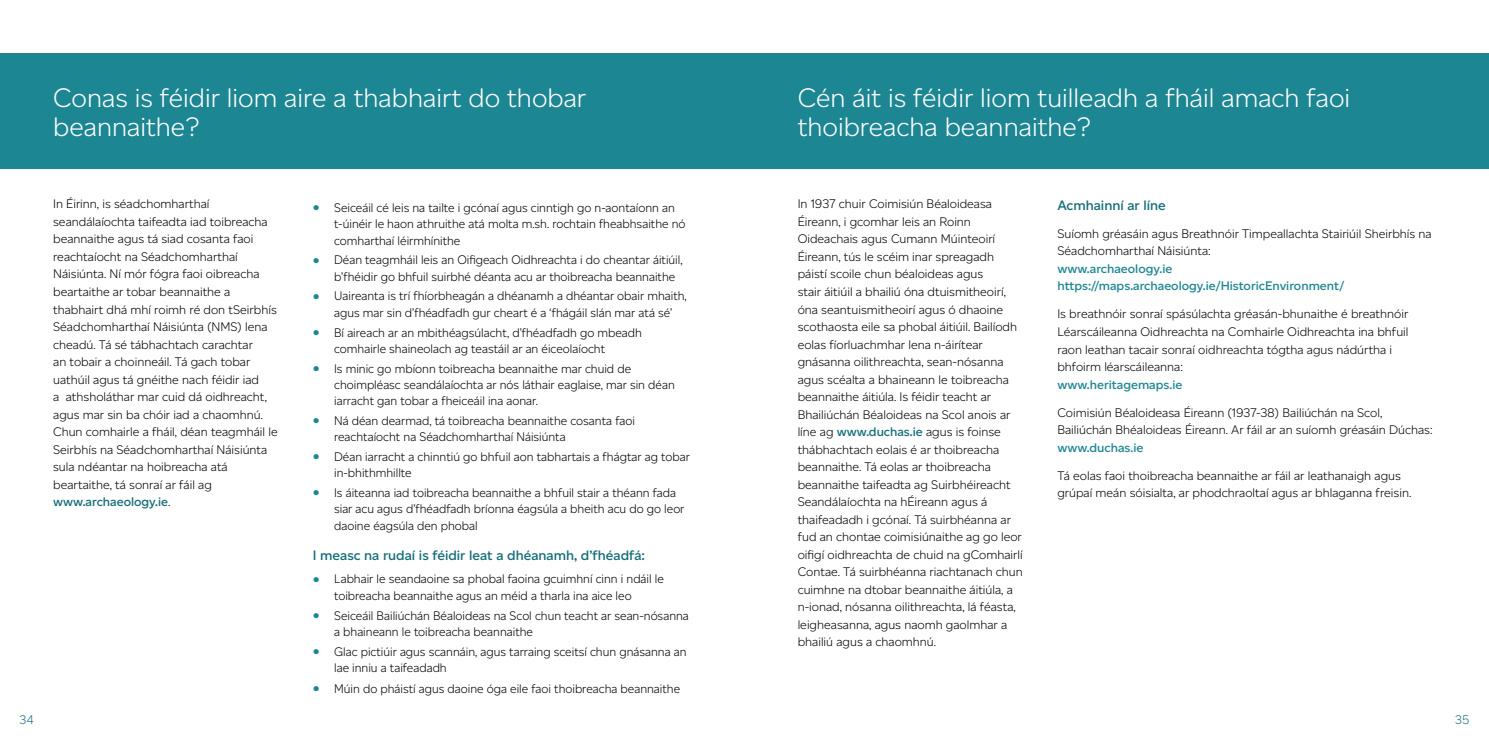
<style>
.page{position:relative;width:1489px;height:745px;background:#fff}
.page>*{position:absolute;margin:0;border:0;box-sizing:border-box;transform-origin:0 0}
.t1{font:300 26.88px/29.2px "Altform";color:#fff}
.t2{font:600 13.75px "Altform";color:#156d79}
.t3{font:300 12.5px/17.5px "Altform";color:#000}
.t4{font:600 12.5px/17.5px "Altform";color:#1d8693}
.t5{font:300 12.5px "Altform";color:#156d79}
.s1{font-weight:600;color:#156d79}
.s2{font-weight:700;font-size:16.25px;color:#1d8693}
</style>
<div class="page">
<div style="left:0;top:53px;width:1488px;height:115px;background:#1d8693"></div>
<h1 class="t1" style="left:53px;top:83px;width:534px">Conas is féidir liom aire a thabhairt do thobar beannaithe?</h1>
<h1 class="t1" style="left:797px;top:83px;width:554px">Cén áit is féidir liom tuilleadh a fháil amach faoi thoibreacha beannaithe?</h1>
<p class="t3" style="left:53px;top:195px;width:226px">In Éirinn, is séadchomharthaí seandálaíochta taifeadta iad toibreacha beannaithe agus tá siad cosanta faoi reachtaíocht na Séadchomharthaí Náisiúnta. Ní mór fógra faoi oibreacha beartaithe ar tobar beannaithe a thabhairt dhá mhí roimh ré don tSeirbhís Séadchomharthaí Náisiúnta (NMS) lena cheadú. Tá sé tábhachtach carachtar<br>an tobair a choinneáil. Tá gach tobar uathúil agus tá gnéithe nach féidir iad<br>a athsholáthar mar cuid dá oidhreacht, agus mar sin ba chóir iad a chaomhnú.<br>Chun comhairle a fháil, déan teagmháil le Seirbhís na Séadchomharthaí Náisiúnta sula ndéantar na hoibreacha atá beartaithe, tá sonraí ar fáil ag <span class="s1">www.archaeology.ie</span>.</p>
<p class="t3" style="left:797px;top:195px;width:227px">In 1937 chuir Coimisiún Béaloideasa Éireann, i gcomhar leis an Roinn Oideachais agus Cumann Múinteoirí Éireann, tús le scéim inar spreagadh páistí scoile chun béaloideas agus<br>stair áitiúil a bhailiú óna dtuismitheoirí, óna seantuismitheoirí agus ó dhaoine scothaosta eile sa phobal áitiúil. Bailíodh eolas fíorluachmhar lena n-áirítear gnásanna oilithreachta, sean-nósanna agus scéalta a bhaineann le toibreacha beannaithe áitiúla. Is féidir teacht ar Bhailiúchán Béaloideas na Scol anois ar líne ag <span class="s1">www.duchas.ie</span> agus is foinse thábhachtach eolais é ar thoibreacha beannaithe. Tá eolas ar thoibreacha beannaithe taifeadta ag Suirbhéireacht Seandálaíochta na hÉireann agus á thaifeadadh i gcónaí. Tá suirbhéanna ar fud an chontae coimisiúnaithe ag go leor oifigí oidhreachta de chuid na gComhairlí Contae. Tá suirbhéanna riachtanach chun cuimhne na dtobar beannaithe áitiúla, a n-ionad, nósanna oilithreachta, lá féasta, leigheasanna, agus naomh gaolmhar a bhailiú agus a chaomhnú.</p>
<p class="t3" style="left:334px;top:199px;width:353px;line-height:16.2px;text-indent:-21px"><span class="s2">•</span> Seiceáil cé leis na tailte i gcónaí agus cinntigh go n-aontaíonn an t-úinéir le haon athruithe atá molta m.sh. rochtain fheabhsaithe nó comharthaí léirmhínithe</p>
<p class="t3" style="left:334px;top:252px;width:350px;line-height:16.2px;text-indent:-21px"><span class="s2">•</span> Déan teagmháil leis an Oifigeach Oidhreachta i do cheantar áitiúil, b’fhéidir go bhfuil suirbhé déanta acu ar thoibreacha beannaithe</p>
<p class="t3" style="left:313px;top:288px;width:375px;line-height:16.2px;text-align:center"><span class="s2">•</span> Uaireanta is trí fhíorbheagán a dhéanamh a dhéantar obair mhaith, agus mar sin d’fhéadfadh gur cheart é a ‘fhágáil slán mar atá sé’</p>
<p class="t3" style="left:334px;top:324px;width:309px;line-height:16.2px;text-indent:-21px"><span class="s2">•</span> Bí aireach ar an mbithéagsúlacht, d’fhéadfadh go mbeadh comhairle shaineolach ag teastáil ar an éiceolaíocht</p>
<p class="t3" style="left:334px;top:360px;width:342px;line-height:16.2px;text-indent:-21px"><span class="s2">•</span> Is minic go mbíonn toibreacha beannaithe mar chuid de choimpléasc seandálaíochta ar nós láthair eaglaise, mar sin déan iarracht gan tobar a fheiceáil ina aonar.</p>
<p class="t3" style="left:334px;top:412px;width:302px;line-height:16.2px;text-indent:-21px"><span class="s2">•</span> Ná déan dearmad, tá toibreacha beannaithe cosanta faoi reachtaíocht na Séadchomharthaí Náisiúnta</p>
<p class="t3" style="left:334px;top:448px;width:357px;line-height:16.2px;text-indent:-21px"><span class="s2">•</span> Déan iarracht a chinntiú go bhfuil aon tabhartais a fhágtar ag tobar in-bhithmhillte</p>
<p class="t3" style="left:334px;top:484px;width:352px;line-height:16.2px;text-indent:-21px"><span class="s2">•</span> Is áiteanna iad toibreacha beannaithe a bhfuil stair a théann fada siar acu agus d’fhéadfadh bríonna éagsúla a bheith acu do go leor daoine éagsúla den phobal</p>
<p class="t2" style="left:313px;top:547px;width:333px">I measc na rudaí is féidir leat a dhéanamh, d’fhéadfá:</p>
<p class="t3" style="left:334px;top:570px;width:331px;line-height:16.2px;text-indent:-21px"><span class="s2">•</span> Labhair le seandaoine sa phobal faoina gcuimhní cinn i ndáil le toibreacha beannaithe agus an méid a tharla ina aice leo</p>
<p class="t3" style="left:334px;top:606px;width:356px;line-height:16.2px;text-indent:-21px"><span class="s2">•</span> Seiceáil Bailiúchán Béaloideas na Scol chun teacht ar sean-nósanna a bhaineann le toibreacha beannaithe</p>
<p class="t3" style="left:334px;top:643px;width:354px;line-height:16.2px;text-indent:-21px"><span class="s2">•</span> Glac pictiúir agus scannáin, agus tarraing sceitsí chun gnásanna an lae inniu a taifeadadh</p>
<p class="t3" style="left:313px;top:679px;width:369px"><span class="s2">•</span> Múin do pháistí agus daoine óga eile faoi thoibreacha beannaithe</p>
<p class="t2" style="left:1057px;top:197px;width:110px">Acmhainní ar líne</p>
<p class="t3" style="left:1057px;top:224px;width:376px">Suíomh gréasáin agus Breathnóir Timpeallachta Stairiúil Sheirbhís na<br>Séadchomharthaí Náisiúnta:</p>
<p class="t4" style="left:1057px;top:260px;width:288px">www.archaeology.ie https://maps.archaeology.ie/HistoricEnvironment/</p>
<p class="t3" style="left:1057px;top:305px;width:352px">Is breathnóir sonraí spásúlachta gréasán-bhunaithe é breathnóir Léarscáileanna Oidhreachta na Comhairle Oidhreachta ina bhfuil raon leathan tacair sonraí oidhreachta tógtha agus nádúrtha i bhfoirm léarscáileanna:</p>
<p class="t4" style="left:1057px;top:375px;width:126px">www.heritagemaps.ie</p>
<p class="t3" style="left:1057px;top:403px;width:377px">Coimisiún Béaloideasa Éireann (1937-38) Bailiúchán na Scol,<br>Bailiúchán Bhéaloideas Éireann. Ar fáil ar an suíomh gréasáin Dúchas:</p>
<p class="t4" style="left:1057px;top:438px;width:88px">www.duchas.ie</p>
<p class="t3" style="left:1057px;top:466px;width:355px">Tá eolas faoi thoibreacha beannaithe ar fáil ar leathanaigh agus grúpaí meán sóisialta, ar phodchraoltaí agus ar bhlaganna freisin.</p>
<p class="t5" style="left:20px;top:712px;width:15px">34</p>
<p class="t5" style="left:1454px;top:712px;width:16px">35</p>
</div>
